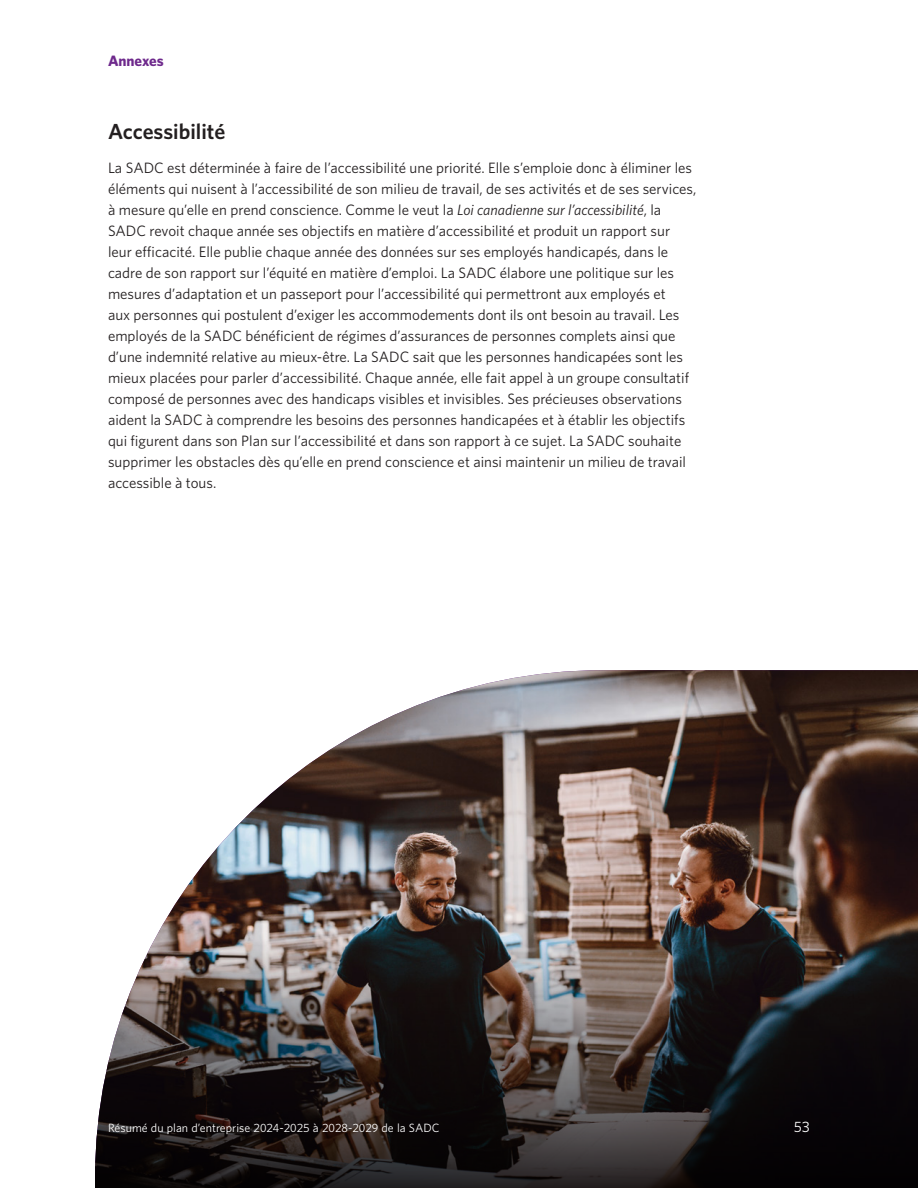
<style>
.page{position:relative;width:918px;height:1188px;background:#fff}
.page>*{position:absolute;margin:0;border:0;box-sizing:border-box;transform-origin:0 0}
.t1{font:600 21.75px "Whitney";color:#231f20}
.t2{font:15px/21px "Whitney";color:#231f20}
.t3{font:700 15px "Whitney";color:#6e298c}
.t4{font:15px "Whitney";color:#fff}
.t5{font:12px "Whitney";color:#fff}
.s1{font-style:italic}
</style>
<div class="page">
<img style="left:95px;top:670px;width:823px;height:518px">
<p class="t3" style="left:108px;top:51px;width:57px">Annexes</p>
<h2 class="t1" style="left:108px;top:117px;width:119px">Accessibilité</h2>
<p class="t2" style="left:108px;top:157px;width:590px">La SADC est déterminée à faire de l’accessibilité une priorité. Elle s’emploie donc à éliminer les éléments qui nuisent à l’accessibilité de son milieu de travail, de ses activités et de ses services, à mesure qu’elle en prend conscience. Comme le veut la <span class="s1">Loi canadienne sur l’accessibilité</span>, la SADC revoit chaque année ses objectifs en matière d’accessibilité et produit un rapport sur leur efficacité. Elle publie chaque année des données sur ses employés handicapés, dans le cadre de son rapport sur l’équité en matière d’emploi. La SADC élabore une politique sur les mesures d’adaptation et un passeport pour l’accessibilité qui permettront aux employés et<br>aux personnes qui postulent d’exiger les accommodements dont ils ont besoin au travail. Les employés de la SADC bénéficient de régimes d’assurances de personnes complets ainsi que d’une indemnité relative au mieux-être. La SADC sait que les personnes handicapées sont les mieux placées pour parler d’accessibilité. Chaque année, elle fait appel à un groupe consultatif composé de personnes avec des handicaps visibles et invisibles. Ses précieuses observations aident la SADC à comprendre les besoins des personnes handicapées et à établir les objectifs qui figurent dans son Plan sur l’accessibilité et dans son rapport à ce sujet. La SADC souhaite supprimer les obstacles dès qu’elle en prend conscience et ainsi maintenir un milieu de travail accessible à tous.</p>
<p class="t5" style="left:108px;top:1120px;width:333px">Résumé du plan d’entreprise 2024-2025 à 2028-2029 de la SADC</p>
<p class="t4" style="left:794px;top:1117px;width:18px">53</p>
</div>
